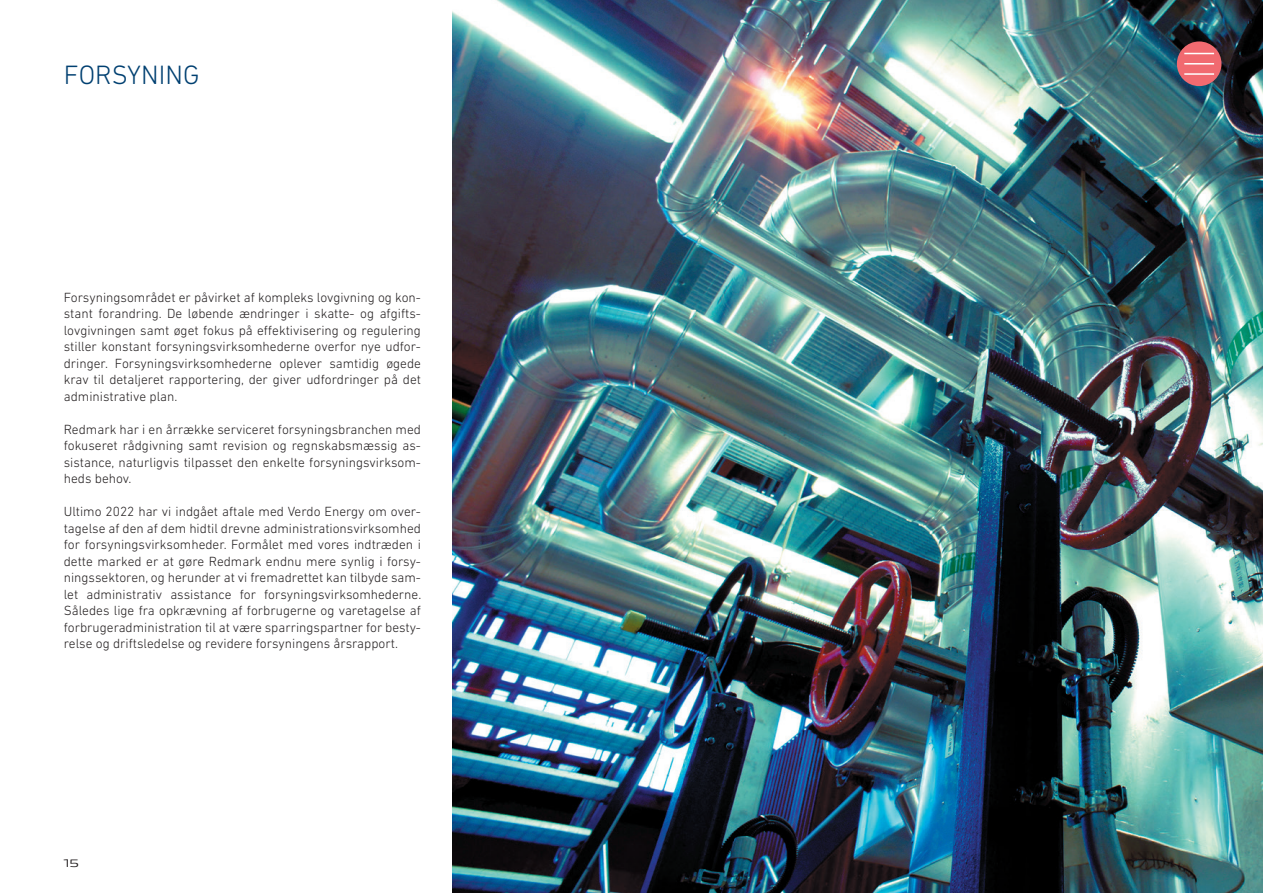
<style>
.page{position:relative;width:1263px;height:893px;background:#fff}
.page>*{position:absolute;margin:0;border:0;box-sizing:border-box;transform-origin:0 0}
.t1{font:300 27px "DIN Next LT Pro";color:#004071}
.t2{font:300 13.5px/16.5px "DIN Next LT Pro";color:#231f20;text-align:justify}
.t3{font:300 13.5px "FP Head Pro";color:#231f20}
</style>
<div class="page">
<img style="left:453px;top:0;width:810px;height:893px">
<div style="left:1177px;top:41px;width:44px;height:45px;background:#f16a70;border-radius:50%"></div>
<hr style="left:1184px;top:53px;width:30px;height:1px;background:#fff">
<hr style="left:1184px;top:63px;width:30px;height:2px;background:#fff">
<hr style="left:1184px;top:73px;width:30px;height:2px;background:#fff">
<h1 class="t1" style="left:64px;top:59px;width:137px">FORSYNING</h1>
<p class="t2" style="left:64px;top:289px;width:359px">Forsyningsområdet er påvirket af kompleks lovgivning og kon&shy;stant forandring. De løbende ændringer i skatte- og afgifts&shy;lovgivningen samt øget fokus på effektivisering og regulering stiller konstant forsyningsvirksomhederne overfor nye udfor&shy;dringer. Forsyningsvirksomhederne oplever samtidig øgede krav til detaljeret rapportering, der giver udfordringer på det administrative plan.</p>
<p class="t2" style="left:64px;top:421px;width:359px">Redmark har i en årrække serviceret forsyningsbranchen med fokuseret rådgivning samt revision og regnskabsmæssig as&shy;sistance, naturligvis tilpasset den enkelte forsyningsvirksom&shy;heds behov.</p>
<p class="t2" style="left:64px;top:503px;width:359px">Ultimo 2022 har vi indgået aftale med Verdo Energy om over&shy;tagelse af den af dem hidtil drevne administrationsvirksomhed for forsyningsvirksomheder. Formålet med vores indtræden i dette marked er at gøre Redmark endnu mere synlig i forsy&shy;ningssektoren, og herunder at vi fremadrettet kan tilbyde sam&shy;let administrativ assistance for forsyningsvirksomhederne.<br>Således lige fra opkrævning af forbrugerne og varetagelse af forbrugeradministration til at være sparringspartner for besty&shy;relse og driftsledelse og revidere forsyningens årsrapport.</p>
<p class="t3" style="left:64px;top:854px;width:17px">15</p>
</div>
